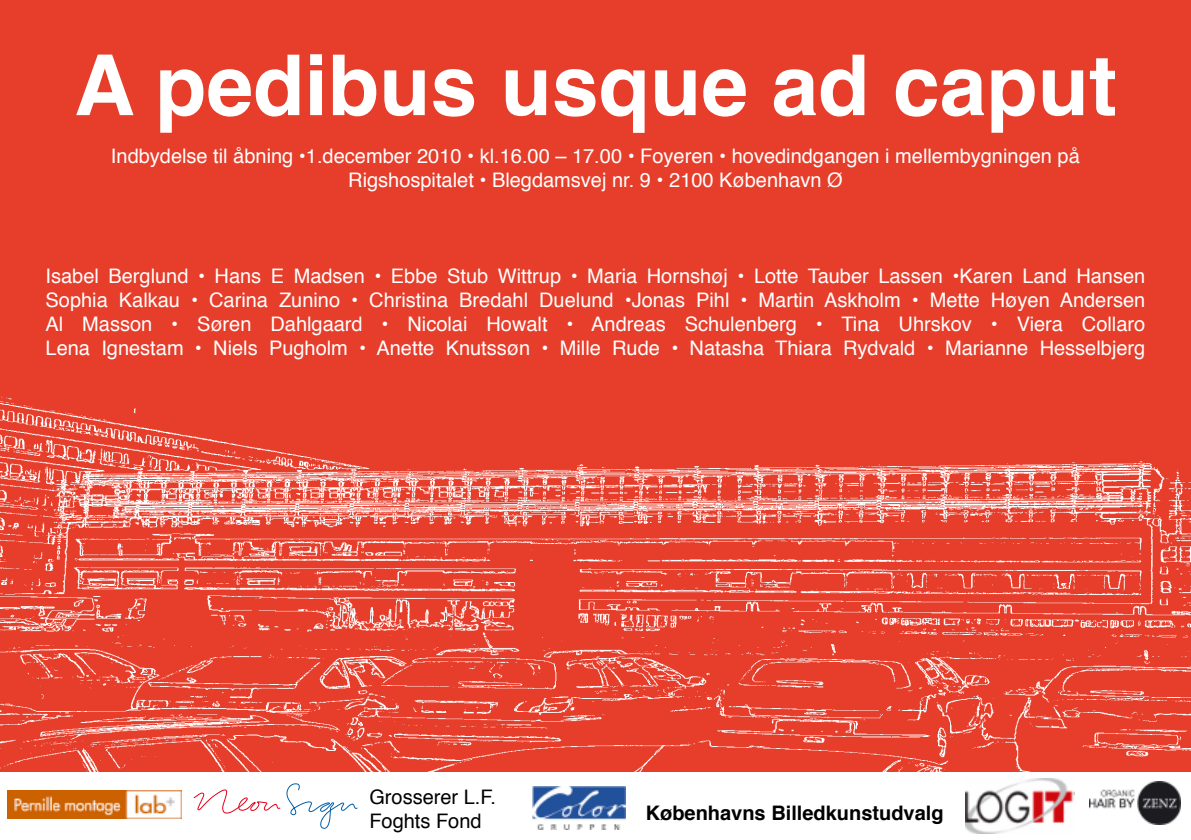
<style>
.page{position:relative;width:1191px;height:840px;background:#fff}
.page>*{position:absolute;margin:0;border:0;box-sizing:border-box;transform-origin:0 0}
.t1{font:700 84px "Helvetica";color:#fff}
.t2{font:20px/24px "Helvetica";color:#fff;text-align:center}
.t3{font:700 20px "Helvetica";color:#000}
.t4{font:20px/24px "Helvetica";color:#000}
</style>
<div class="page">
<img style="left:0;top:394px;width:1191px;height:377px">
<div style="left:0;top:0;width:1191px;height:394px;background:#e63e2b"></div>
<svg style="left:287px;top:783px;width:70px;height:45px"></svg>
<svg style="left:194px;top:789px;width:86px;height:23px"></svg>
<img style="left:7px;top:790px;width:174px;height:28px">
<img style="left:533px;top:786px;width:93px;height:43px">
<img style="left:965px;top:778px;width:109px;height:54px">
<img style="left:1089px;top:781px;width:91px;height:42px">
<h1 class="t1" style="left:74px;top:18px;width:1044px">A pedibus usque ad caput</h1>
<p class="t2" style="left:111px;top:145px;width:970px">Indbydelse til åbning •1.december 2010 • kl.16.00 – 17.00 • Foyeren • hovedindgangen i mellembygningen på<br>Rigshospitalet • Blegdamsvej nr. 9 • 2100 København Ø</p>
<p class="t2" style="left:46px;top:265px;width:1101px;text-align:justify">Isabel Berglund • Hans E Madsen • Ebbe Stub Wittrup • Maria Hornshøj • Lotte Tauber Lassen •Karen Land Hansen Sophia Kalkau • Carina Zunino • Christina Bredahl Duelund •Jonas Pihl • Martin Askholm • Mette Høyen Andersen Al Masson • Søren Dahlgaard • Nicolai Howalt • Andreas Schulenberg • Tina Uhrskov • Viera Collaro Lena Ignestam • Niels Pugholm • Anette Knutssøn • Mille Rude • Natasha Thiara Rydvald • Marianne Hesselbjerg</p>
<p class="t4" style="left:369px;top:785px;width:128px">Grosserer L.F.<br>Foghts Fond</p>
<p class="t3" style="left:645px;top:796px;width:299px">Københavns Billedkunstudvalg</p>
</div>
